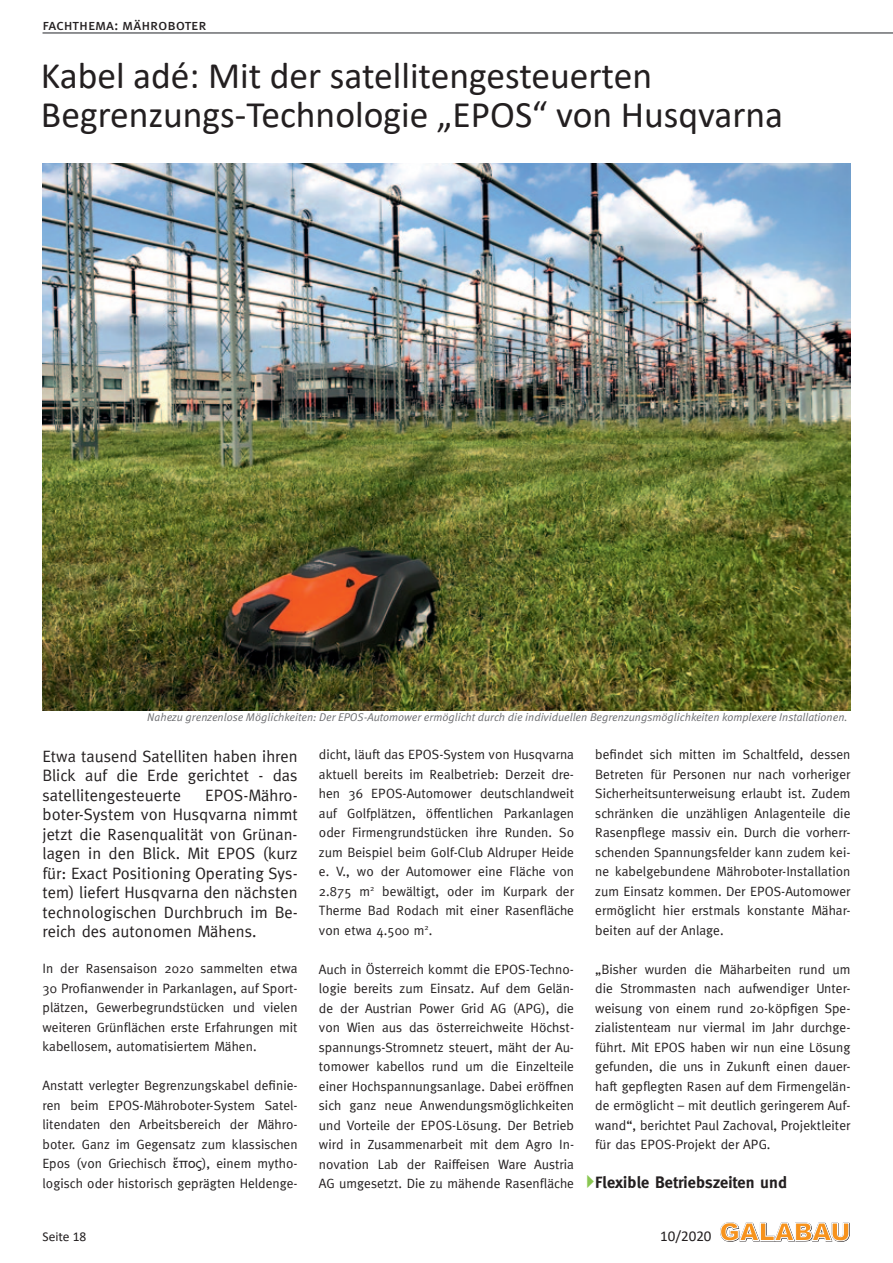
<style>
.page{position:relative;width:893px;height:1263px;background:#fff}
.page>*{position:absolute;margin:0;border:0;box-sizing:border-box;transform-origin:0 0}
.t1{font:37.5px/39px "Calibri";color:#231f20}
.t2{font:16.5px/19.5px "Meta";letter-spacing:.005em;color:#231f20;text-align:justify}
.t3{font:700 16.5px "Meta";letter-spacing:.005em;color:#231f20}
.t4{font:15px "Meta Book Caps";letter-spacing:-.005em;color:#231f20}
.t5{font:15px "Calibri";color:#231f20}
.t6{font:13.5px/19.5px "Meta";letter-spacing:.005em;color:#231f20;text-align:justify}
.t7{font:13.5px "Calibri";color:#231f20}
.t8{font:italic 11.25px "Meta Normal";letter-spacing:.005em;color:#6c6d70}
.s1{font-family:"Arial"}
</style>
<div class="page">
<hr style="left:43px;top:32px;width:850px;height:2px;background:#6c6d70">
<svg style="left:720px;top:1222px;width:130px;height:19px"></svg>
<img style="left:43px;top:164px;width:807px;height:546px">
<p class="t4" style="left:43px;top:16px;width:165px">fachthema: mähroboter</p>
<h1 class="t1" style="left:41px;top:55px;width:744px">Kabel adé: Mit der satellitengesteuerten<br>Begrenzungs-Technologie „EPOS“ von Husqvarna</h1>
<p class="t8" style="left:147px;top:710px;width:702px">Nahezu grenzenlose Möglichkeiten: Der EPOS-Automower ermöglicht durch die individuellen Begrenzungsmöglichkeiten komplexere Installationen.</p>
<p class="t6" style="left:595px;top:745px;width:257px">befindet sich mitten im Schaltfeld, dessen Betreten für Personen nur nach vorheriger Sicherheitsunterweisung erlaubt ist. Zudem schränken die unzähligen Anlagenteile die Rasenpflege massiv ein. Durch die vorherr&shy;schenden Spannungsfelder kann zudem kei&shy;ne kabelgebundene Mähroboter-Installation zum Einsatz kommen. Der EPOS-Automower ermöglicht hier erstmals konstante Mähar&shy;beiten auf der Anlage.</p>
<p class="t6" style="left:595px;top:959px;width:257px">„Bisher wurden die Mäharbeiten rund um die Strommasten nach aufwendiger Unter&shy;weisung von einem rund 20-köpfigen Spe&shy;zialistenteam nur viermal im Jahr durchge&shy;führt. Mit EPOS haben wir nun eine Lösung gefunden, die uns in Zukunft einen dauer&shy;haft gepflegten Rasen auf dem Firmengelän&shy;de ermöglicht – mit deutlich geringerem Auf&shy;wand“, berichtet Paul Zachoval, Projektleiter für das EPOS-Projekt der APG.</p>
<p class="t3" style="left:595px;top:1173px;width:193px">Flexible Betriebszeiten und</p>
<p class="t6" style="left:319px;top:745px;width:257px">dicht, läuft das EPOS-System von Husqvarna aktuell bereits im Realbetrieb: Derzeit dre&shy;hen 36 EPOS-Automower deutschlandweit auf Golfplätzen, öffentlichen Parkanlagen oder Firmengrundstücken ihre Runden. So zum Beispiel beim Golf-Club Aldruper Heide e. V., wo der Automower eine Fläche von 2.875 m<sup>2</sup> bewältigt, oder im Kurpark der Therme Bad Rodach mit einer Rasenfläche von etwa 4.500 m<sup>2</sup>.</p>
<p class="t6" style="left:319px;top:959px;width:257px">Auch in Österreich kommt die EPOS-Techno&shy;logie bereits zum Einsatz. Auf dem Gelän&shy;de der Austrian Power Grid AG (APG), die von Wien aus das österreichweite Höchst&shy;spannungs-Stromnetz steuert, mäht der Au&shy;tomower kabellos rund um die Einzelteile einer Hochspannungsanlage. Dabei eröffnen sich ganz neue Anwendungsmöglichkeiten und Vorteile der EPOS-Lösung. Der Betrieb wird in Zusammenarbeit mit dem Agro In&shy;novation Lab der Raiffeisen Ware Austria AG umgesetzt. Die zu mähende Rasenfläche</p>
<p class="t2" style="left:43px;top:746px;width:257px">Etwa tausend Satelliten haben ihren Blick auf die Erde gerichtet - das satellitengesteuerte</p>
<p class="t2" style="left:43px;top:785px;width:257px;text-indent:163px">EPOS-Mähro&shy;boter-System von Husqvarna nimmt jetzt die Rasenqualität von Grünan&shy;lagen in den Blick. Mit EPOS (kurz für: Exact Positioning Operating Sys&shy;tem) liefert Husqvarna den nächsten technologischen Durchbruch im Be&shy;reich des autonomen Mähens.</p>
<p class="t6" style="left:43px;top:958px;width:257px">In der Rasensaison 2020 sammelten etwa 30 Profianwender in Parkanlagen, auf Sport&shy;plätzen, Gewerbegrundstücken und vielen weiteren Grünflächen erste Erfahrungen mit kabellosem, automatisiertem Mähen.</p>
<p class="t6" style="left:43px;top:1075px;width:257px">Anstatt verlegter Begrenzungskabel definie&shy;ren beim EPOS-Mähroboter-System Satel&shy;litendaten den Arbeitsbereich der Mähro&shy;boter. Ganz im Gegensatz zum klassischen Epos (von Griechisch <span class="s1">ἔπος</span>), einem mytho&shy;logisch oder historisch geprägten Heldenge-</p>
<p class="t7" style="left:43px;top:1227px;width:45px">Seite 18</p>
<p class="t5" style="left:660px;top:1226px;width:53px">10/2020</p>
</div>
